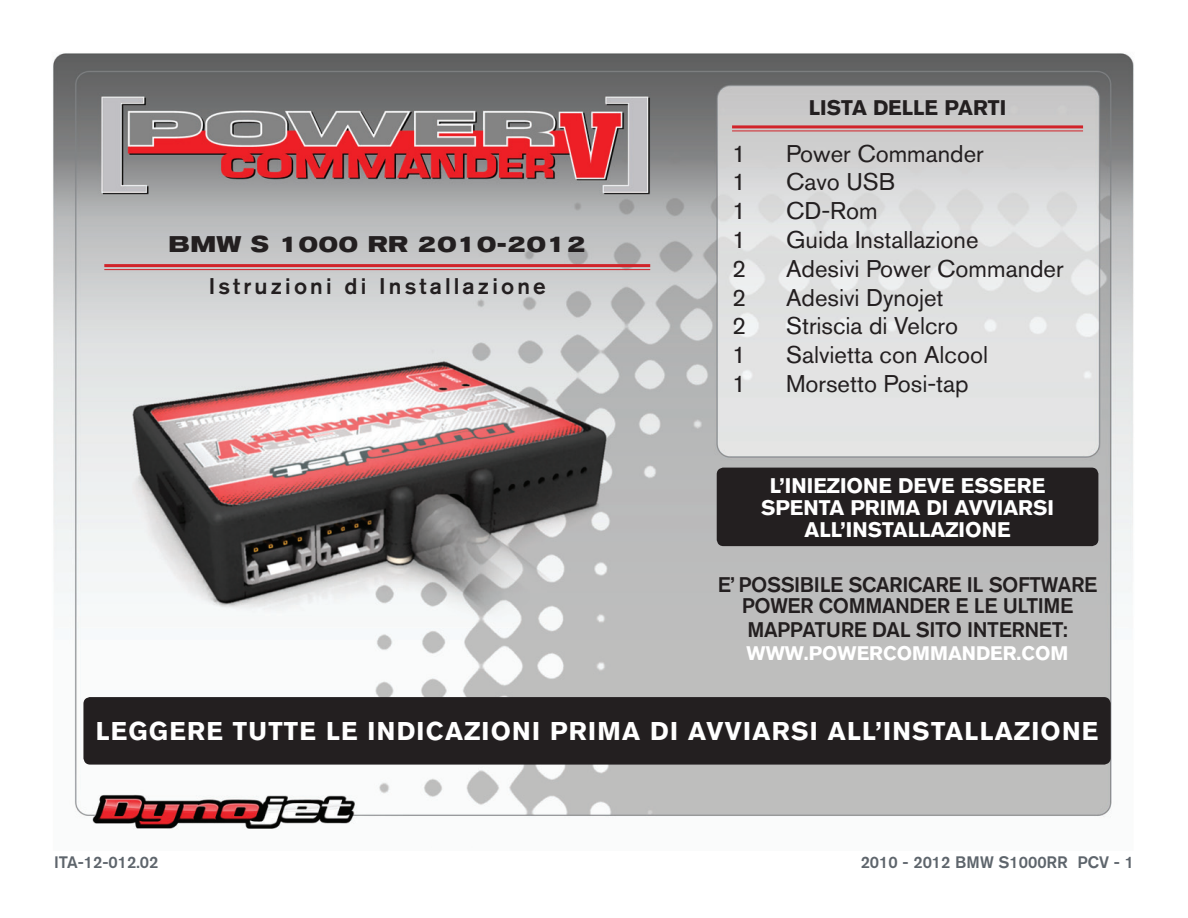
<style>
.page{position:relative;width:1188px;height:918px;background:#fff}
.page>*{position:absolute;margin:0;border:0;box-sizing:border-box;transform-origin:0 0}
.t1{font:700 25.5px "Akzidenz Grotesk BQ";letter-spacing:.05em;color:#fff}
.t2{font:24px "Akzidenz Grotesk BQ";color:#231f20}
.t3{font:500 22.5px "Akzidenz Grotesk BQ";letter-spacing:.14em;color:#231f20}
.t4{font:700 expanded 22.5px "Akzidenz Grotesk BQ";letter-spacing:.03em;color:#231f20}
.t5{font:500 21px/21px "Akzidenz Grotesk BQ";letter-spacing:-.02em;color:#231f20}
.t6{font:700 21px/22.2px "Akzidenz Grotesk BQ";letter-spacing:.125em;color:#fff}
.t7{font:700 21px "Akzidenz Grotesk BQ";letter-spacing:.14em;color:#231f20}
.t8{font:700 19.5px "Akzidenz Grotesk BQ";color:#fff}
.t9{font:500 16.5px "Akzidenz Grotesk BQ";color:#5e656c}
</style>
<div class="page">
<img style="left:53px;top:53px;width:1081px;height:777px">
<div style="left:83px;top:697px;width:1028px;height:68px;background:#231f20;border-radius:7px"></div>
<div style="left:717px;top:468px;width:381px;height:78px;background:#231f20;border-radius:7px"></div>
<hr style="left:104px;top:264px;width:546px;height:3px;background:#d1232a">
<hr style="left:104px;top:269px;width:546px;height:1px;background:#d1232a">
<hr style="left:732px;top:125px;width:351px;height:3px;background:#d1232a">
<hr style="left:732px;top:130px;width:351px;height:1px;background:#d1232a">
<p class="t4" style="left:169px;top:231px;width:419px">BMW S 1000 RR 2010-2012</p>
<p class="t3" style="left:209px;top:272px;width:339px">I STRUZIONI DI I NSTALLAZIONE</p>
<p class="t7" style="left:809px;top:95px;width:199px">LISTA DELLE PARTI</p>
<p class="t2" style="left:732px;top:139px;width:15px">1</p>
<p class="t2" style="left:786px;top:139px;width:199px">Power Commander</p>
<p class="t2" style="left:732px;top:168px;width:15px">1</p>
<p class="t2" style="left:786px;top:168px;width:111px">Cavo USB</p>
<p class="t2" style="left:732px;top:197px;width:15px">1</p>
<p class="t2" style="left:786px;top:197px;width:93px">CD-Rom</p>
<p class="t2" style="left:732px;top:225px;width:15px">1</p>
<p class="t2" style="left:786px;top:225px;width:194px">Guida Installazione</p>
<p class="t2" style="left:732px;top:254px;width:15px">2</p>
<p class="t2" style="left:786px;top:254px;width:279px">Adesivi Power Commander</p>
<p class="t2" style="left:732px;top:283px;width:15px">2</p>
<p class="t2" style="left:786px;top:283px;width:159px">Adesivi Dynojet</p>
<p class="t2" style="left:732px;top:312px;width:15px">2</p>
<p class="t2" style="left:786px;top:312px;width:173px">Striscia di Velcro</p>
<p class="t2" style="left:732px;top:341px;width:15px">1</p>
<p class="t2" style="left:786px;top:341px;width:204px">Salvietta con Alcool</p>
<p class="t2" style="left:732px;top:369px;width:15px">1</p>
<p class="t2" style="left:786px;top:369px;width:184px">Morsetto Posi-tap</p>
<p class="t6" style="left:761px;top:474px;width:286px;text-indent:9px">L’INIEZIONE DEVE ESSERE<br>SPENTA</p>
<p class="t6" style="left:805px;top:497px;width:251px;text-indent:46px">PRIMA DI AVVIARS I<br>ALL’INSTALLAZIONE</p>
<p class="t5" style="left:742px;top:574px;width:343px;text-indent:-24px">E’ POSSIBILE SCARICARE IL SOFTWARE<br>POWER</p>
<p class="t5" style="left:747px;top:594px;width:322px;line-height:23.4px;text-indent:72px">COMMANDER E LE ULTIME<br>MAPPATURE DAL SITO INTERNET:</p>
<p class="t8" style="left:747px;top:642px;width:323px">WWW.POWERCOMMANDER.COM</p>
<p class="t1" style="left:96px;top:717px;width:92px">LEGGERE</p>
<p class="t1" style="left:233px;top:717px;width:53px">TUTTE</p>
<p class="t1" style="left:326px;top:717px;width:59px">LE INDICA</p>
<p class="t1" style="left:464px;top:717px;width:32px">ZIONI</p>
<p class="t1" style="left:550px;top:717px;width:38px">PRIMA</p>
<p class="t1" style="left:650px;top:717px;width:109px">DI AVVIARSI</p>
<p class="t1" style="left:828px;top:717px;width:72px">ALL’INSTA</p>
<p class="t1" style="left:965px;top:717px;width:84px">LLAZIONE</p>
<p class="t9" style="left:54px;top:852px;width:106px">ITA-12-012.02</p>
<p class="t9" style="left:861px;top:852px;width:275px">2010 - 2012 BMW S1000RR PCV - 1</p>
</div>
